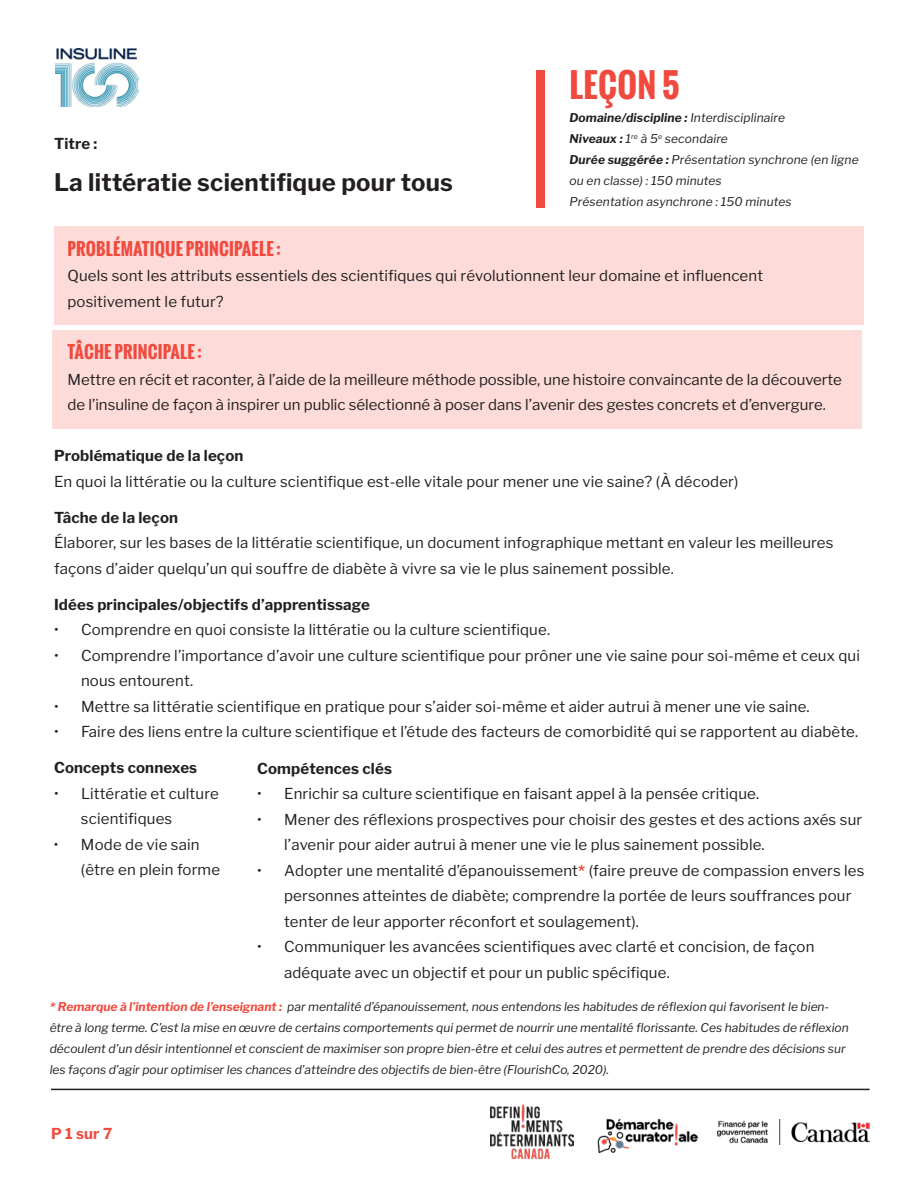
<style>
.page{position:relative;width:918px;height:1188px;background:#fff}
.page>*{position:absolute;margin:0;border:0;box-sizing:border-box;transform-origin:0 0}
.t1{font:700 33px "Oswald";letter-spacing:.01em;color:#f04a3e}
.t2{font:700 24px "Libre Franklin";letter-spacing:.01em;color:#231f20}
.t3{font:700 17.1px "Oswald";letter-spacing:.01em;color:#f04a3e}
.t4{font:15px/25.5px "Libre Franklin";letter-spacing:.01em;color:#231f20}
.t5{font:700 15px "Libre Franklin";letter-spacing:.01em;color:#231f20}
.t6{font:700 15px "Libre Franklin";color:#f04a3e}
.t7{font:italic 12px/21px "Libre Franklin";color:#231f20}
.s1{font-weight:700}
.s2{font-weight:700;color:#f04a3e}
</style>
<div class="page">
<hr style="left:51px;top:1089px;width:819px;height:1px;background:#231f20">
<img style="left:55px;top:48px;width:84px;height:59px">
<img style="left:491px;top:1105px;width:83px;height:53px">
<img style="left:597px;top:1118px;width:102px;height:36px">
<img style="left:717px;top:1119px;width:152px;height:25px">
<div style="left:54px;top:226px;width:810px;height:98px;background:#fcdbd9"></div>
<div style="left:52px;top:330px;width:810px;height:98px;background:#fcdbd9"></div>
<div style="left:536px;top:70px;width:8px;height:137px;background:#f04a3e"></div>
<p class="t5" style="left:54px;top:135px;width:45px">Titre :</p>
<h2 class="t2" style="left:54px;top:168px;width:400px">La littératie scientifique pour tous</h2>
<h1 class="t1" style="left:570px;top:60px;width:112px">LEÇON 5</h1>
<p class="t7" style="left:570px;top:107px;width:291px"><span class="s1">Domaine/discipline :</span> Interdisciplinaire<br><span class="s1">Niveaux :</span> 1<sup>re</sup> à 5<sup>e</sup> secondaire<br><span class="s1">Durée suggérée :</span> Présentation synchrone (en ligne ou en classe) : 150 minutes<br>Présentation asynchrone : 150 minutes</p>
<p class="t3" style="left:68px;top:236px;width:215px">PROBLÉMATIQUE PRINCIPAELE :</p>
<p class="t4" style="left:68px;top:263px;width:697px">Quels sont les attributs essentiels des scientifiques qui révolutionnent leur domaine et influencent positivement le futur?</p>
<p class="t3" style="left:68px;top:339px;width:136px">TÂCHE PRINCIPALE :</p>
<p class="t4" style="left:68px;top:367px;width:776px">Mettre en récit et raconter, à l’aide de la meilleure méthode possible, une histoire convaincante de la découverte de l’insuline de façon à inspirer un public sélectionné à poser dans l’avenir des gestes concrets et d’envergure.</p>
<p class="t5" style="left:54px;top:447px;width:191px">Problématique de la leçon</p>
<p class="t4" style="left:54px;top:469px;width:686px">En quoi la littératie ou la culture scientifique est-elle vitale pour mener une vie saine? (À décoder)</p>
<p class="t5" style="left:54px;top:508px;width:126px">Tâche de la leçon</p>
<p class="t4" style="left:54px;top:530px;width:781px">Élaborer, sur les bases de la littératie scientifique, un document infographique mettant en valeur les meilleures façons d’aider quelqu’un qui souffre de diabète à vivre sa vie le plus sainement possible.</p>
<p class="t5" style="left:54px;top:595px;width:318px">Idées principales/objectifs d’apprentissage</p>
<p class="t4" style="left:54px;top:617px;width:498px">• Comprendre en quoi consiste la littératie ou la culture scientifique.</p>
<p class="t4" style="left:81px;top:643px;width:780px;text-indent:-27px">• Comprendre l’importance d’avoir une culture scientifique pour prôner une vie saine pour soi-même et ceux qui nous entourent.</p>
<p class="t4" style="left:54px;top:694px;width:757px">• Mettre sa littératie scientifique en pratique pour s’aider soi-même et aider autrui à mener une vie saine.</p>
<p class="t4" style="left:54px;top:719px;width:806px">• Faire des liens entre la culture scientifique et l’étude des facteurs de comorbidité qui se rapportent au diabète.</p>
<p class="t5" style="left:54px;top:759px;width:145px">Concepts connexes</p>
<p class="t4" style="left:81px;top:781px;width:139px;text-indent:-27px">• Littératie et culture scientifiques</p>
<p class="t4" style="left:81px;top:832px;width:141px;text-indent:-27px">• Mode de vie sain (être en plein forme</p>
<p class="t5" style="left:257px;top:759px;width:136px">Compétences clés</p>
<p class="t4" style="left:257px;top:781px;width:504px">• Enrichir sa culture scientifique en faisant appel à la pensée critique.</p>
<p class="t4" style="left:284px;top:807px;width:580px;text-indent:-27px">• Mener des réflexions prospectives pour choisir des gestes et des actions axés sur l’avenir pour aider autrui à mener une vie le plus sainement possible.</p>
<p class="t4" style="left:284px;top:858px;width:582px;text-indent:-27px">• Adopter une mentalité d’épanouissement<span class="s2">*</span> (faire preuve de compassion envers les personnes atteintes de diabète; comprendre la portée de leurs souffrances pour tenter de leur apporter réconfort et soulagement).</p>
<p class="t4" style="left:284px;top:934px;width:532px;text-indent:-27px">• Communiquer les avancées scientifiques avec clarté et concision, de façon adéquate avec un objectif et pour un public spécifique.</p>
<p class="t7" style="left:50px;top:996px;width:801px"><span class="s2">* Remarque à l’intention de l’enseignant :</span> par mentalité d’épanouissement, nous entendons les habitudes de réflexion qui favorisent le bien&shy;être à long terme. C’est la mise en œuvre de certains comportements qui permet de nourrir une mentalité florissante. Ces habitudes de réflexion découlent d’un désir intentionnel et conscient de maximiser son propre bien-être et celui des autres et permettent de prendre des décisions sur les façons d’agir pour optimiser les chances d’atteindre des objectifs de bien-être (FlourishCo, 2020).</p>
<p class="t6" style="left:51px;top:1124px;width:63px">P 1 sur 7</p>
</div>
